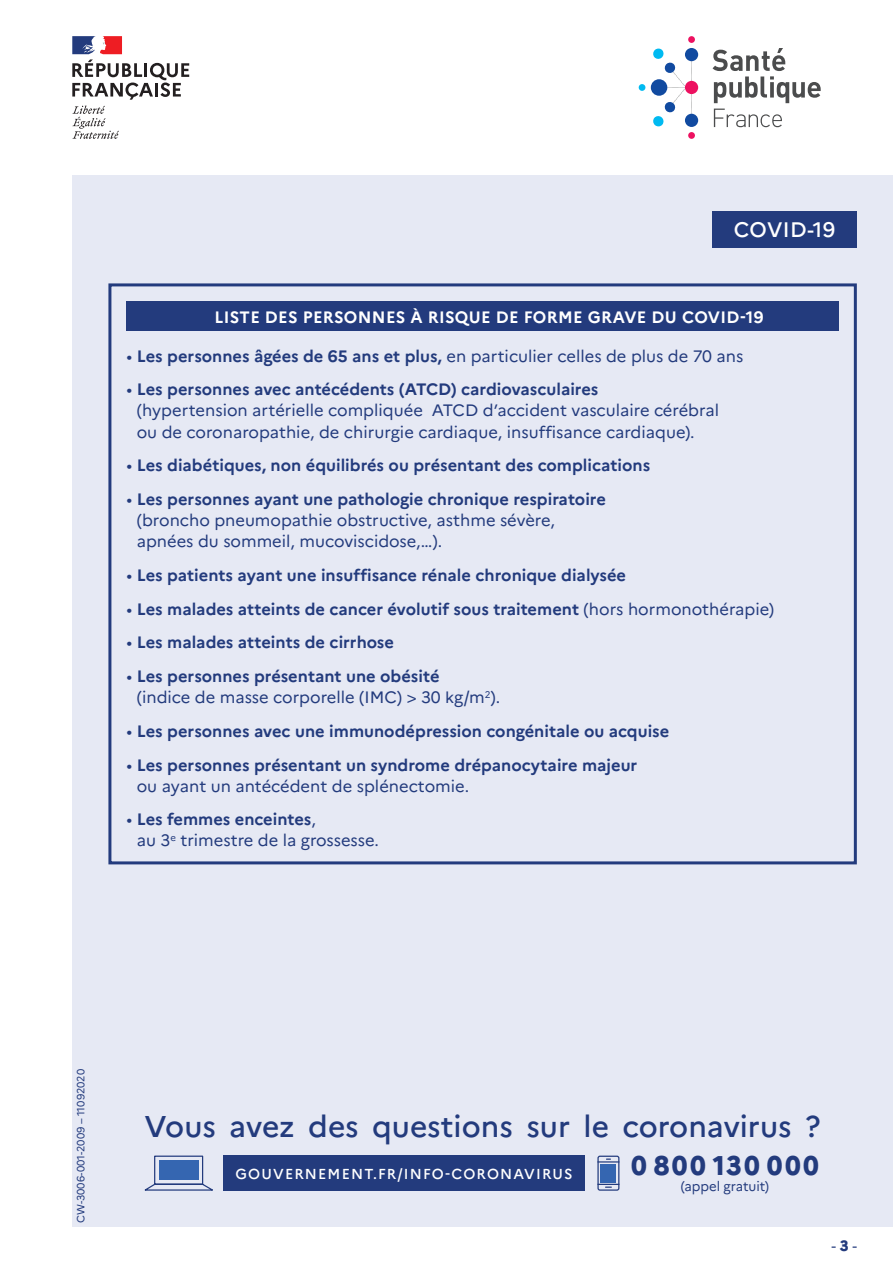
<style>
.page{position:relative;width:893px;height:1263px;background:#fff}
.page>*{position:absolute;margin:0;border:0;box-sizing:border-box;transform-origin:0 0}
.t1{font:500 30px "Marianne";color:#233b7d}
.t2{font:800 27px "Marianne";letter-spacing:.095em;color:#233b7d}
.t3{font:500 21px "Marianne";letter-spacing:.02em;color:#fff}
.t4{font:16.5px/21px "Marianne";color:#233b7d}
.t5{font:700 16.5px/21px "Marianne";color:#233b7d}
.t6{font:700 16.5px "Marianne";letter-spacing:.02em;color:#fff}
.t7{font:15px "Marianne";color:#233b7d}
.t8{font:500 14.4px "Marianne";letter-spacing:.08em;color:#fff}
.t9{font:13.5px "Marianne";letter-spacing:-.005em;color:#233b7d}
.t10{font:10.5px "Marianne";color:#233b7d}
.s1{font-weight:700}
.s2{font-weight:400}
.s3{font-weight:800}
</style>
<div class="page">
<div style="left:72px;top:175px;width:821px;height:1052px;background:#e6e9f4"></div>
<svg style="left:72px;top:106px;width:47px;height:33px"></svg>
<svg style="left:72px;top:36px;width:117px;height:64px"></svg>
<svg style="left:691px;top:61px;width:1px;height:20px"></svg>
<svg style="left:691px;top:94px;width:1px;height:20px"></svg>
<div style="left:685px;top:114px;width:13px;height:13px;background:#114aa0;border-radius:50%"></div>
<div style="left:685px;top:48px;width:13px;height:13px;background:#114aa0;border-radius:50%"></div>
<div style="left:685px;top:81px;width:13px;height:13px;background:#ed1160;border-radius:50%"></div>
<div style="left:639px;top:84px;width:6px;height:7px;background:#00baf1;border-radius:50%"></div>
<svg style="left:652px;top:48px;width:33px;height:79px"></svg>
<div style="left:688px;top:132px;width:7px;height:7px;background:#ed1160;border-radius:50%"></div>
<div style="left:688px;top:36px;width:7px;height:7px;background:#ed1160;border-radius:50%"></div>
<svg style="left:713px;top:48px;width:108px;height:55px"></svg>
<svg style="left:714px;top:109px;width:68px;height:18px"></svg>
<div style="left:712px;top:211px;width:145px;height:36px;background:#233b7d"></div>
<div style="left:108px;top:283px;width:749px;height:581px;border:3px solid #233b7d"></div>
<div style="left:126px;top:301px;width:713px;height:30px;background:#233b7d"></div>
<svg style="left:144px;top:1155px;width:69px;height:36px"></svg>
<div style="left:159px;top:1160px;width:40px;height:20px;background:#3566b1"></div>
<svg style="left:599px;top:1158px;width:18px;height:4px"></svg>
<div style="left:597px;top:1155px;width:22px;height:36px;border:1px solid #233b7d;border-radius:2px"></div>
<svg style="left:597px;top:1184px;width:22px;height:4px"></svg>
<div style="left:600px;top:1164px;width:16px;height:18px;background:#3566b1"></div>
<div style="left:223px;top:1155px;width:362px;height:36px;background:#233b7d"></div>
<p class="t3" style="left:734px;top:217px;width:103px">COVID-19</p>
<p class="t6" style="left:215px;top:307px;width:550px">LISTE DES PERSONNES À RISQUE DE FORME GRAVE DU COVID-19</p>
<p class="t4" style="left:126px;top:345px;width:618px">• <span class="s1">Les personnes âgées de 65 ans et plus,</span> en particulier celles de plus de 70 ans</p>
<p class="t4" style="left:137px;top:379px;width:584px;text-indent:-10px">• <span class="s1">Les personnes avec antécédents (ATCD) cardiovasculaires<br></span>(hypertension artérielle compliquée ATCD d’accident vasculaire cérébral ou de coronaropathie, de chirurgie cardiaque, insuffisance cardiaque).</p>
<p class="t5" style="left:126px;top:455px;width:525px"><span class="s2">•</span> Les diabétiques, non équilibrés ou présentant des complications</p>
<p class="t4" style="left:137px;top:489px;width:471px;text-indent:-10px">• <span class="s1">Les personnes ayant une pathologie chronique respiratoire </span>(broncho pneumopathie obstructive, asthme sévère, apnées du sommeil, mucoviscidose,…).</p>
<p class="t5" style="left:126px;top:564px;width:501px"><span class="s2">•</span> Les patients ayant une insuffisance rénale chronique dialysée</p>
<p class="t5" style="left:126px;top:598px;width:649px"><span class="s2">•</span> Les malades atteints de cancer évolutif sous traitement <span class="s2">(hors hormonothérapie)</span></p>
<p class="t5" style="left:126px;top:632px;width:269px"><span class="s2">•</span> Les malades atteints de cirrhose</p>
<p class="t4" style="left:137px;top:666px;width:365px;text-indent:-10px">• <span class="s1">Les personnes présentant une obésité<br></span>(indice de masse corporelle (IMC) &gt; 30 kg/m<sup>2</sup>).</p>
<p class="t5" style="left:126px;top:720px;width:544px"><span class="s2">•</span> Les personnes avec une immunodépression congénitale ou acquise</p>
<p class="t5" style="left:137px;top:754px;width:502px;text-indent:-10px"><span class="s2">•</span> Les personnes présentant un syndrome drépanocytaire majeur <span class="s2">ou ayant un antécédent de splénectomie.</span></p>
<p class="t4" style="left:137px;top:809px;width:244px;text-indent:-10px">• <span class="s1">Les femmes enceintes</span>,<br>au 3<sup>e</sup> trimestre de la grossesse.</p>
<p class="t10" style="left:74px;top:1222px;width:155px;rotate:-90deg">CW-3006-001-2009 – 11092020</p>
<h1 class="t1" style="left:145px;top:1108px;width:678px">Vous avez des questions sur le coronavirus ?</h1>
<p class="t8" style="left:235px;top:1165px;width:339px">GOUVERNEMENT.FR/INFO-CORONAVIRUS</p>
<h2 class="t2" style="left:631px;top:1148px;width:190px">0 800 130 000</h2>
<p class="t9" style="left:681px;top:1177px;width:90px">(appel gratuit)</p>
<p class="t7" style="left:832px;top:1236px;width:27px">- <span class="s3">3</span> -</p>
</div>
